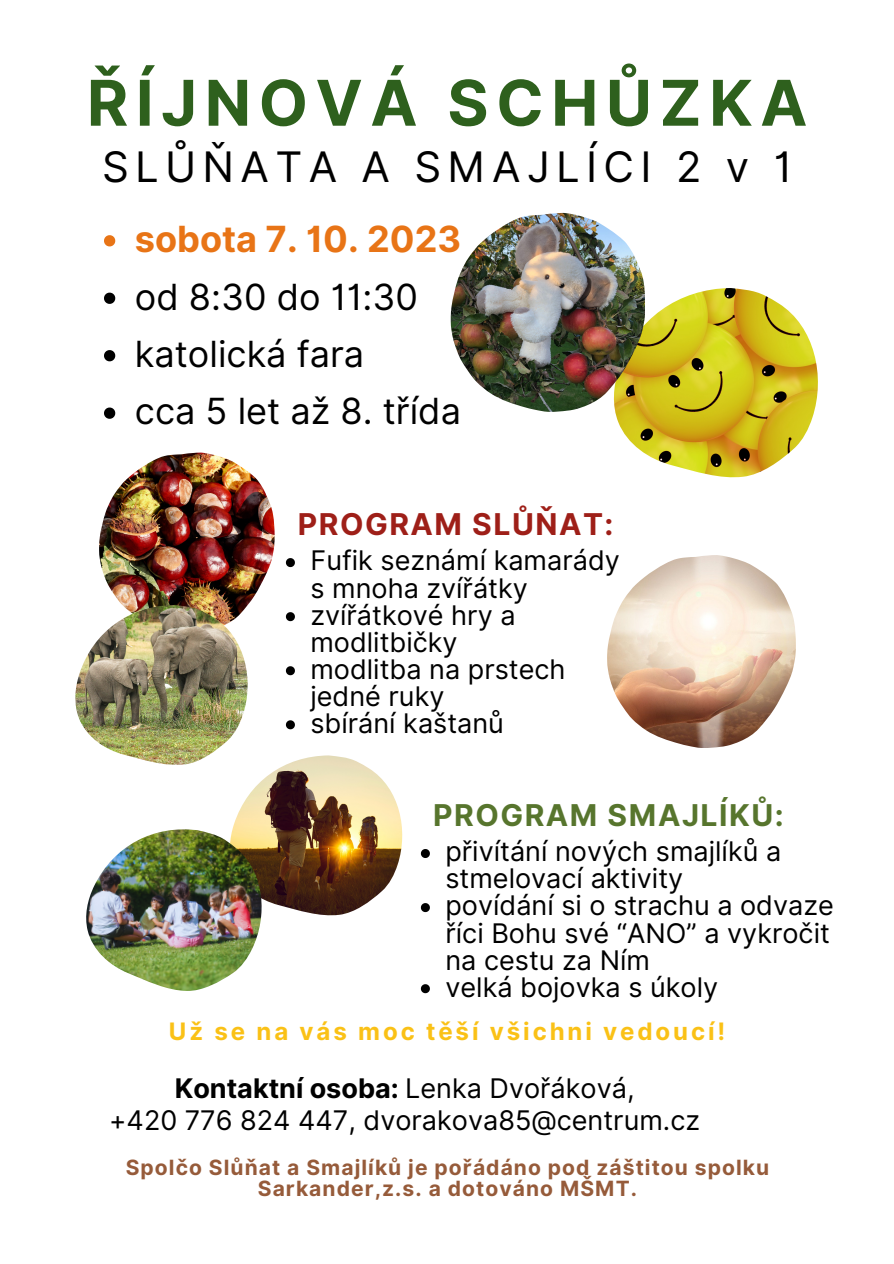
<style>
.page{position:relative;width:894px;height:1264px;background:#fff}
.page>*{position:absolute;margin:0;border:0;box-sizing:border-box;transform-origin:0 0}
.t1{font:700 63px "Inter";letter-spacing:.12em;color:#2e601d}
.t2{font:42px "Inter";letter-spacing:.15em;color:#000}
.t3{font:36px "Inter";color:#000}
.t4{font:700 36px "Inter";color:#e87416}
.t5{font:700 30px "Inter";letter-spacing:.05em;color:#57752d}
.t6{font:700 30px "Inter";letter-spacing:.05em;color:#9e1f18}
.t7{font:27px/27px "Inter";color:#000}
.t8{font:700 27px "Inter";color:#000}
.t9{font:700 24px "Inter";letter-spacing:.12em;color:#fac116}
.t10{font:700 21px/20.2px "Inter";letter-spacing:.05em;color:#965b3a;text-align:center}
.s1{font-weight:400}
</style>
<div class="page">
<img style="left:607px;top:555px;width:188px;height:192px">
<img style="left:615px;top:288px;width:202px;height:190px">
<img style="left:450px;top:213px;width:194px;height:199px">
<svg style="left:286px;top:558px;width:9px;height:9px"></svg>
<svg style="left:286px;top:612px;width:9px;height:9px"></svg>
<svg style="left:286px;top:666px;width:9px;height:9px"></svg>
<svg style="left:286px;top:720px;width:9px;height:9px"></svg>
<img style="left:99px;top:452px;width:175px;height:153px">
<img style="left:75px;top:605px;width:173px;height:160px">
<svg style="left:104px;top:235px;width:11px;height:11px"></svg>
<svg style="left:104px;top:292px;width:11px;height:12px"></svg>
<svg style="left:104px;top:350px;width:11px;height:11px"></svg>
<svg style="left:104px;top:407px;width:11px;height:12px"></svg>
<svg style="left:421px;top:849px;width:9px;height:9px"></svg>
<svg style="left:421px;top:903px;width:9px;height:9px"></svg>
<svg style="left:421px;top:984px;width:9px;height:9px"></svg>
<img style="left:228px;top:755px;width:175px;height:161px">
<img style="left:86px;top:824px;width:182px;height:167px">
<p class="t1" style="left:87px;top:65px;width:721px">ŘÍJNOVÁ SCHŮZKA</p>
<p class="t2" style="left:102px;top:141px;width:691px">SLŮŇATA A SMAJLÍCI 2 v 1</p>
<p class="t4" style="left:135px;top:217px;width:328px">sobota 7. 10. 2023</p>
<p class="t3" style="left:135px;top:275px;width:284px">od 8:30 do 11:30</p>
<p class="t3" style="left:135px;top:332px;width:231px">katolická fara</p>
<p class="t3" style="left:135px;top:390px;width:327px">cca 5 let až 8. třída</p>
<p class="t6" style="left:298px;top:506px;width:317px">PROGRAM SLŮŇAT:</p>
<p class="t7" style="left:310px;top:547px;width:311px">Fufik seznámí kamarády s mnoha zvířátky</p>
<p class="t7" style="left:310px;top:601px;width:206px">zvířátkové hry a modlitbičky</p>
<p class="t7" style="left:310px;top:655px;width:256px">modlitba na prstech jedné ruky</p>
<p class="t7" style="left:310px;top:709px;width:195px">sbírání kaštanů</p>
<p class="t5" style="left:433px;top:797px;width:352px">PROGRAM SMAJLÍKŮ:</p>
<p class="t7" style="left:445px;top:838px;width:337px">přivítání nových smajlíků a stmelovací aktivity</p>
<p class="t7" style="left:445px;top:892px;width:390px">povídání si o strachu a odvaze říci Bohu své “ANO” a vykročit na cestu za Ním</p>
<p class="t7" style="left:445px;top:973px;width:274px">velká bojovka s úkoly</p>
<p class="t9" style="left:169px;top:1016px;width:557px">Už se na vás moc těší všichni vedoucí!</p>
<p class="t8" style="left:175px;top:1071px;width:461px">Kontaktní osoba: <span class="s1">Lenka Dvořáková,</span></p>
<p class="t7" style="left:109px;top:1107px;width:592px">+420 776 824 447, dvorakova85@centrum.cz</p>
<p class="t10" style="left:126px;top:1157px;width:644px">Spolčo Slůňat a Smajlíků je pořádáno pod záštitou spolku<br>Sarkander,z.s. a dotováno MŠMT.</p>
</div>
